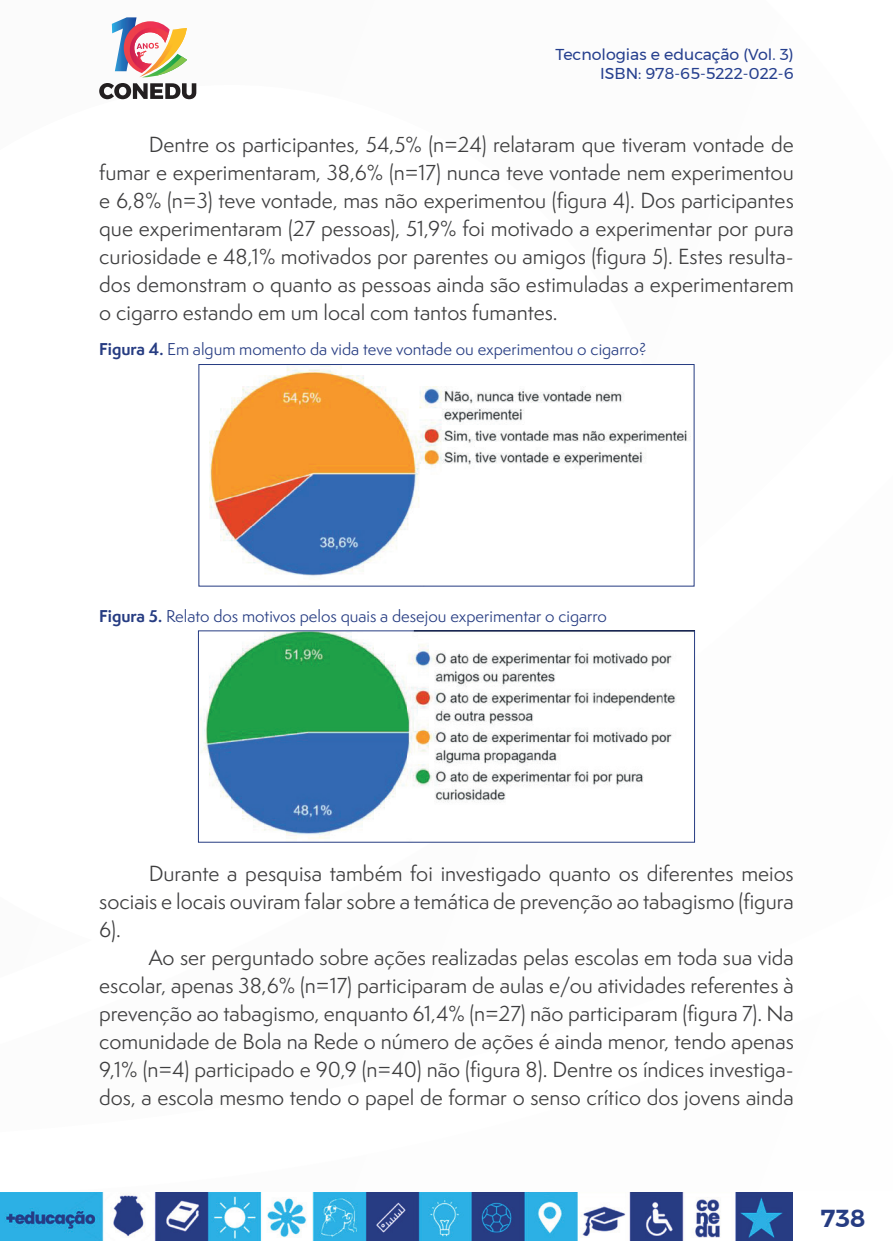
<style>
.page{position:relative;width:893px;height:1241px;background:#fff}
.page>*{position:absolute;margin:0;border:0;box-sizing:border-box;transform-origin:0 0}
.t1{font:600 24.5px "Montserrat";color:#263c82}
._7_CORPO{font:20.12px/28px "Semplicita Pro";color:#3e3e3f;text-align:justify}
._9_LEGENDAS{font:15.75px "Semplicita Pro";color:#263c82}
.t2{font:15.75px/18.9px "Montserrat";color:#253f8e;text-align:right}
.s1{font-weight:700}
</style>
<div class="page">
<svg style="left:112px;top:17px;width:75px;height:60px"></svg>
<svg style="left:99px;top:83px;width:97px;height:16px"></svg>
<img style="left:0;top:1192px;width:793px;height:48px">
<img style="left:209px;top:366px;width:482px;height:211px">
<div style="left:198px;top:364px;width:496px;height:222px;border:1px solid #263c82"></div>
<img style="left:200px;top:632px;width:476px;height:207px">
<div style="left:198px;top:630px;width:497px;height:212px;border:1px solid #263c82"></div>
<p class="t2" style="left:556px;top:45px;width:240px">Tecnologias e educação (Vol. 3)<br>ISBN: 978-65-5222-022-6</p>
<p class="_7_CORPO" style="left:99px;top:130px;width:696px;text-indent:50px">Dentre os participantes, 54,5% (n=24) relataram que tiveram vontade de fumar e experimentaram, 38,6% (n=17) nunca teve vontade nem experimentou e 6,8% (n=3) teve vontade, mas não experimentou (figura 4). Dos participantes que experimentaram (27 pessoas), 51,9% foi motivado a experimentar por pura curiosidade e 48,1% motivados por parentes ou amigos (figura 5). Estes resulta&shy;dos demonstram o quanto as pessoas ainda são estimuladas a experimentarem o cigarro estando em um local com tantos fumantes.</p>
<p class="_9_LEGENDAS" style="left:99px;top:338px;width:549px"><span class="s1">Figura 4.</span> Em algum momento da vida teve vontade ou experimentou o cigarro?</p>
<p class="_9_LEGENDAS" style="left:99px;top:604px;width:509px"><span class="s1">Figura 5.</span> Relato dos motivos pelos quais a desejou experimentar o cigarro</p>
<p class="_7_CORPO" style="left:99px;top:858px;width:696px;text-indent:50px">Durante a pesquisa também foi investigado quanto os diferentes meios sociais e locais ouviram falar sobre a temática de prevenção ao tabagismo (figura 6).</p>
<p class="_7_CORPO" style="left:99px;top:942px;width:696px;text-indent:50px">Ao ser perguntado sobre ações realizadas pelas escolas em toda sua vida escolar, apenas 38,6% (n=17) participaram de aulas e/ou atividades referentes à prevenção ao tabagismo, enquanto 61,4% (n=27) não participaram (figura 7). Na comunidade de Bola na Rede o número de ações é ainda menor, tendo apenas 9,1% (n=4) participado e 90,9 (n=40) não (figura 8). Dentre os índices investiga&shy;dos, a escola mesmo tendo o papel de formar o senso crítico dos jovens ainda</p>
<p class="t1" style="left:821px;top:1198px;width:46px">738</p>
</div>
